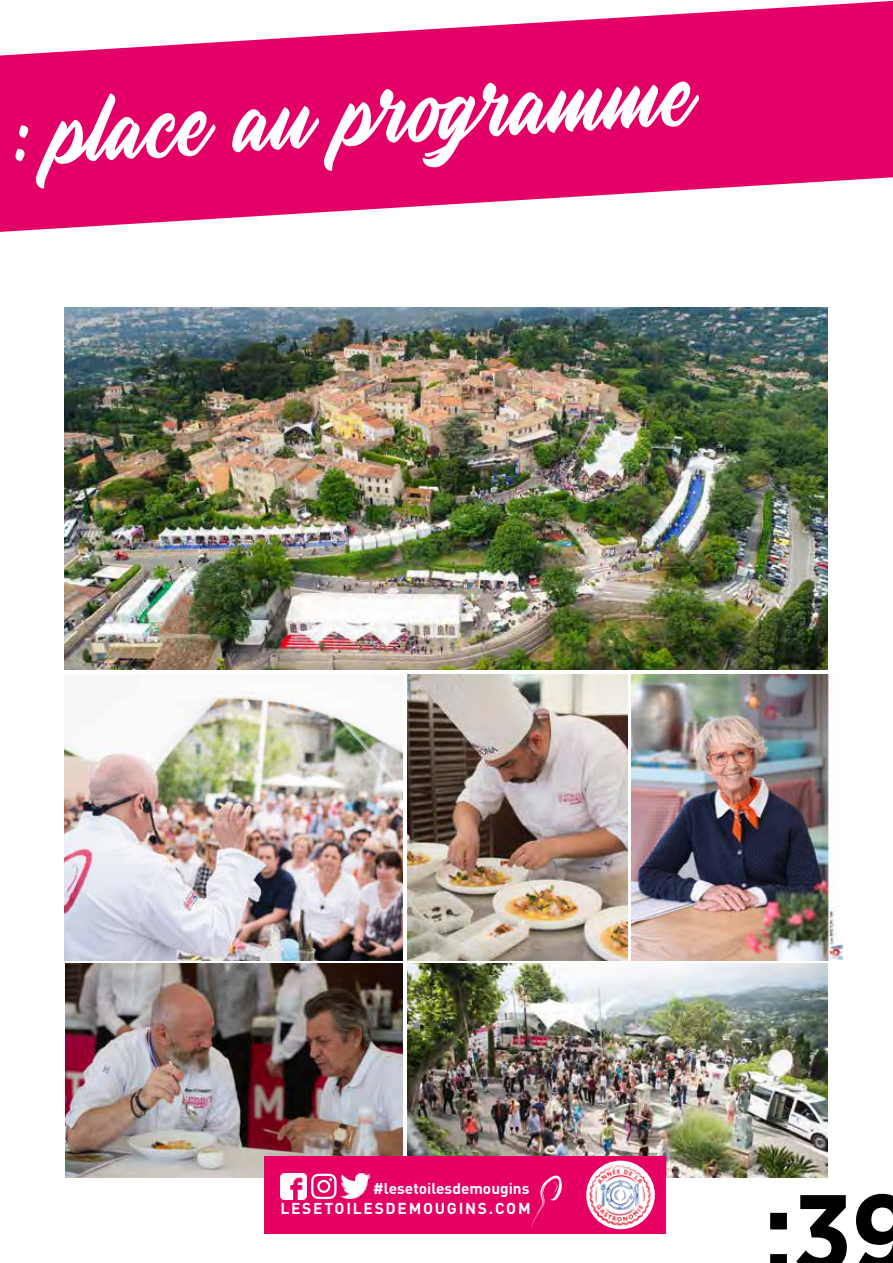
<style>
.page{position:relative;width:893px;height:1263px;background:#fff}
.page>*{position:absolute;margin:0;border:0;box-sizing:border-box;transform-origin:0 0}
.t1{font:112.65px "Youther Script";color:#fff}
.t2{font:700 108px "Gotham Narrow";color:#000}
.t3{font:700 15.6px "DIN Pro";letter-spacing:.11em;color:#fff}
.t4{font:700 15.45px "DIN Pro";color:#fff}
</style>
<div class="page">
<svg style="left:0;top:1px;width:893px;height:231px;fill:#e40167"></svg>
<img style="left:631px;top:674px;width:211px;height:286px">
<img style="left:64px;top:691px;width:339px;height:269px">
<img style="left:408px;top:674px;width:219px;height:286px">
<img style="left:408px;top:963px;width:419px;height:215px">
<img style="left:65px;top:963px;width:338px;height:215px">
<img style="left:64px;top:307px;width:763px;height:363px">
<div style="left:264px;top:1156px;width:401px;height:78px;background:#e60064"></div>
<img style="left:281px;top:1174px;width:25px;height:25px">
<svg style="left:531px;top:1175px;width:31px;height:52px"></svg>
<svg style="left:311px;top:1174px;width:26px;height:25px"></svg>
<img style="left:340px;top:1174px;width:31px;height:24px">
<img style="left:589px;top:1163px;width:66px;height:66px">
<h1 class="t1" style="left:8px;top:55px;width:688px;rotate:-3deg">: place au programme</h1>
<p class="t4" style="left:373px;top:1176px;width:158px">#lesetoilesdemougins</p>
<p class="t3" style="left:280px;top:1196px;width:252px">LESETOILESDEMOUGINS.COM</p>
<h2 class="t2" style="left:764px;top:1163px;width:152px">:39</h2>
</div>
